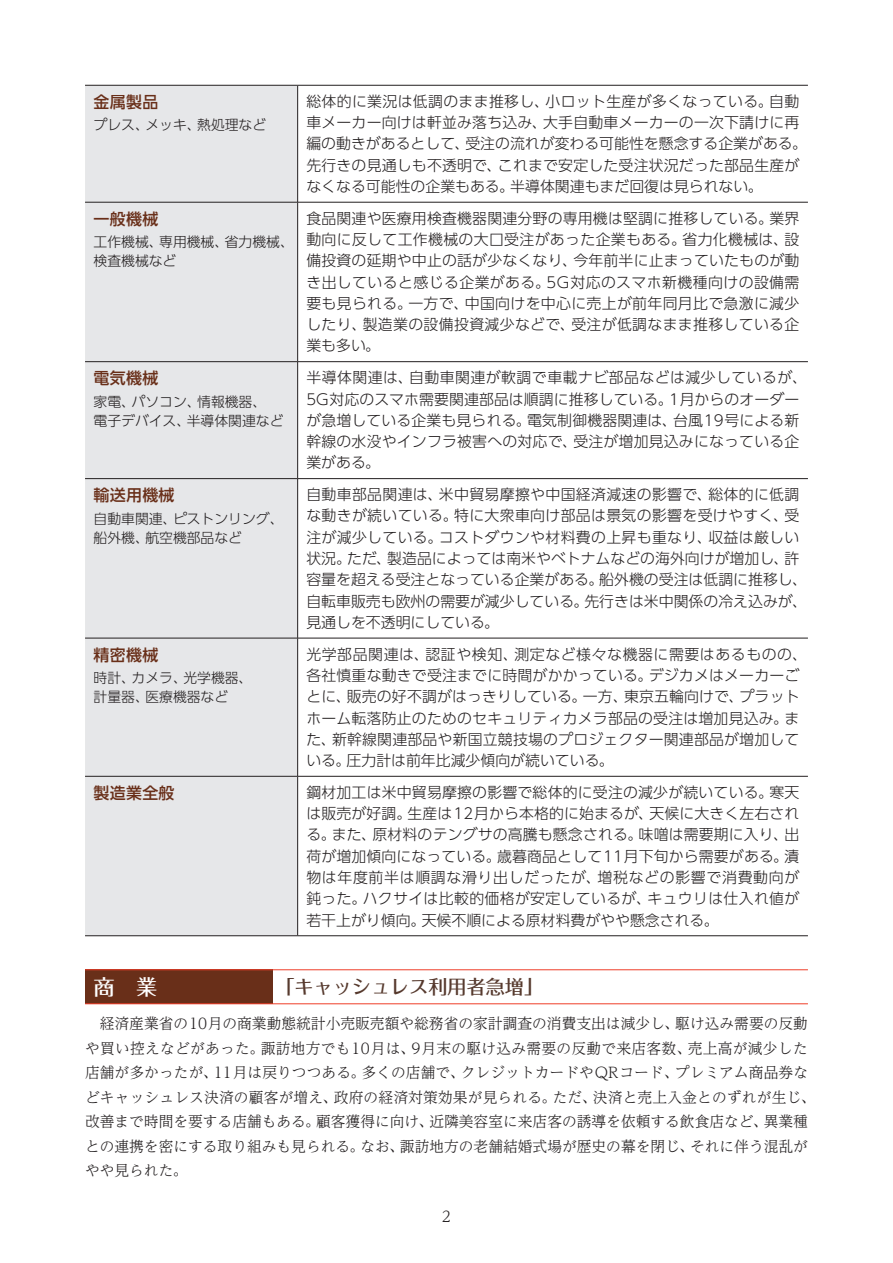
<style>
.page{position:relative;width:893px;height:1263px;background:#fff}
.page>*{position:absolute;margin:0;border:0;box-sizing:border-box;transform-origin:0 0}
.t1{font:500 21.3px "Folk Pro";color:#fff}
.t2{font:500 19.2px "Folk Pro";color:#56392d}
.t3{font:500 15.9px "UD Shin Go Pro";letter-spacing:.02em;color:#692f19}
.t4{font:300 14.85px/21.3px "UD Shin Go Pro";letter-spacing:.015em;color:#231f20}
.t5{font:300 14.85px/24.5px "UD Reimin Pro";color:#231f20}
.t6{font:300 13.8px/19.2px "UD Shin Go Pro";color:#231f20}
</style>
<div class="page">
<div style="left:85px;top:86px;width:212px;height:849px;background:#e6e7e9"></div>
<hr style="left:85px;top:85px;width:213px;height:1px;background:#231f20">
<hr style="left:298px;top:85px;width:510px;height:1px;background:#231f20">
<hr style="left:298px;top:202px;width:510px;height:1px;background:#231f20">
<hr style="left:298px;top:361px;width:510px;height:1px;background:#231f20">
<hr style="left:298px;top:478px;width:510px;height:1px;background:#231f20">
<hr style="left:298px;top:638px;width:510px;height:1px;background:#231f20">
<hr style="left:85px;top:202px;width:213px;height:1px;background:#231f20">
<hr style="left:85px;top:361px;width:213px;height:1px;background:#231f20">
<hr style="left:85px;top:478px;width:213px;height:1px;background:#231f20">
<hr style="left:85px;top:638px;width:213px;height:1px;background:#231f20">
<hr style="left:85px;top:776px;width:213px;height:1px;background:#231f20">
<hr style="left:297px;top:85px;width:1px;height:117px;background:#231f20">
<hr style="left:297px;top:202px;width:1px;height:159px;background:#231f20">
<hr style="left:297px;top:362px;width:1px;height:116px;background:#231f20">
<hr style="left:297px;top:479px;width:1px;height:159px;background:#231f20">
<hr style="left:297px;top:638px;width:1px;height:138px;background:#231f20">
<hr style="left:298px;top:776px;width:510px;height:1px;background:#231f20">
<hr style="left:297px;top:776px;width:1px;height:159px;background:#231f20">
<hr style="left:85px;top:935px;width:213px;height:1px;background:#231f20">
<hr style="left:298px;top:935px;width:510px;height:1px;background:#231f20">
<div style="left:85px;top:970px;width:187px;height:34px;background:#692f19"></div>
<hr style="left:85px;top:969px;width:187px;height:1px;background:#ef3e29">
<hr style="left:272px;top:969px;width:536px;height:1px;background:#ef3e29">
<hr style="left:85px;top:1003px;width:187px;height:1px;background:#ef3e29">
<hr style="left:272px;top:1003px;width:536px;height:1px;background:#ef3e29">
<p class="t3" style="left:94px;top:89px;width:66px">金属製品</p>
<p class="t6" style="left:94px;top:115px;width:174px">プレス、メッキ、熱処理など</p>
<p class="t4" style="left:306px;top:90px;width:502px">総体的に業況は低調のまま推移し、小ロット生産が多くなっている。自動車メーカー向けは軒並み落ち込み、大手自動車メーカーの一次下請けに再編の動きがあるとして、受注の流れが変わる可能性を懸念する企業がある。先行きの見通しも不透明で、これまで安定した受注状況だった部品生産がなくなる可能性の企業もある。半導体関連もまだ回復は見られない。</p>
<p class="t3" style="left:94px;top:206px;width:66px">一般機械</p>
<p class="t6" style="left:94px;top:232px;width:202px">工作機械、専用機械、省力機械、検査機械など</p>
<p class="t4" style="left:306px;top:207px;width:495px;text-align:justify">食品関連や医療用検査機器関連分野の専用機は堅調に推移している。業界動向に反して工作機械の大口受注があった企業もある。省力化機械は、設備投資の延期や中止の話が少なくなり、今年前半に止まっていたものが動き出していると感じる企業がある。5G対応のスマホ新機種向けの設備需要も見られる。一方で、中国向けを中心に売上が前年同月比で急激に減少したり、製造業の設備投資減少などで、受注が低調なまま推移している企業も多い。</p>
<p class="t3" style="left:94px;top:365px;width:66px">電気機械</p>
<p class="t6" style="left:94px;top:391px;width:192px">家電、パソコン、情報機器、<br>電子デバイス、半導体関連など</p>
<p class="t4" style="left:306px;top:366px;width:502px">半導体関連は、自動車関連が軟調で車載ナビ部品などは減少しているが、<br>5G対応のスマホ需要関連部品は順調に推移している。1月からのオーダーが急増している企業も見られる。電気制御機器関連は、台風19号による新幹線の水没やインフラ被害への対応で、受注が増加見込みになっている企業がある。</p>
<p class="t3" style="left:94px;top:482px;width:82px">輸送用機械</p>
<p class="t6" style="left:94px;top:508px;width:192px">自動車関連、ピストンリング、船外機、航空機部品など</p>
<p class="t4" style="left:306px;top:483px;width:502px">自動車部品関連は、米中貿易摩擦や中国経済減速の影響で、総体的に低調な動きが続いている。特に大衆車向け部品は景気の影響を受けやすく、受注が減少している。コストダウンや材料費の上昇も重なり、収益は厳しい状況。ただ、製造品によっては南米やベトナムなどの海外向けが増加し、許容量を超える受注となっている企業がある。船外機の受注は低調に推移し、自転車販売も欧州の需要が減少している。先行きは米中関係の冷え込みが、見通しを不透明にしている。</p>
<p class="t3" style="left:94px;top:642px;width:66px">精密機械</p>
<p class="t6" style="left:94px;top:668px;width:160px">時計、カメラ、光学機器、計量器、医療機器など</p>
<p class="t4" style="left:306px;top:643px;width:502px">光学部品関連は、認証や検知、測定など様々な機器に需要はあるものの、各社慎重な動きで受注までに時間がかかっている。デジカメはメーカーごとに、販売の好不調がはっきりしている。一方、東京五輪向けで、プラットホーム転落防止のためのセキュリティカメラ部品の受注は増加見込み。また、新幹線関連部品や新国立競技場のプロジェクター関連部品が増加している。圧力計は前年比減少傾向が続いている。</p>
<p class="t3" style="left:94px;top:780px;width:82px">製造業全般</p>
<p class="t4" style="left:306px;top:781px;width:495px;text-align:justify">鋼材加工は米中貿易摩擦の影響で総体的に受注の減少が続いている。寒天は販売が好調。生産は12月から本格的に始まるが、天候に大きく左右される。また、原材料のテングサの高騰も懸念される。味噌は需要期に入り、出荷が増加傾向になっている。歳暮商品として11月下旬から需要がある。漬物は年度前半は順調な滑り出しだったが、増税などの影響で消費動向が鈍った。ハクサイは比較的価格が安定しているが、キュウリは仕入れ値が若干上がり傾向。天候不順による原材料費がやや懸念される。</p>
<h1 class="t1" style="left:94px;top:969px;width:65px">商　業</h1>
<p class="t2" style="left:275px;top:970px;width:269px">「キャッシュレス利用者急増」</p>
<p class="t5" style="left:85px;top:1011px;width:732px;text-indent:15px">経済産業省の10月の商業動態統計小売販売額や総務省の家計調査の消費支出は減少し、駆け込み需要の反動や買い控えなどがあった。諏訪地方でも10月は、9月末の駆け込み需要の反動で来店客数、売上高が減少した店舗が多かったが、11月は戻りつつある。多くの店舗で、クレジットカードやQRコード、プレミアム商品券などキャッシュレス決済の顧客が増え、政府の経済対策効果が見られる。ただ、決済と売上入金とのずれが生じ、改善まで時間を要する店舗もある。顧客獲得に向け、近隣美容室に来店客の誘導を依頼する飲食店など、異業種との連携を密にする取り組みも見られる。なお、諏訪地方の老舗結婚式場が歴史の幕を閉じ、それに伴う混乱がやや見られた。</p>
<p class="t5" style="left:442px;top:1203px;width:11px">2</p>
</div>
